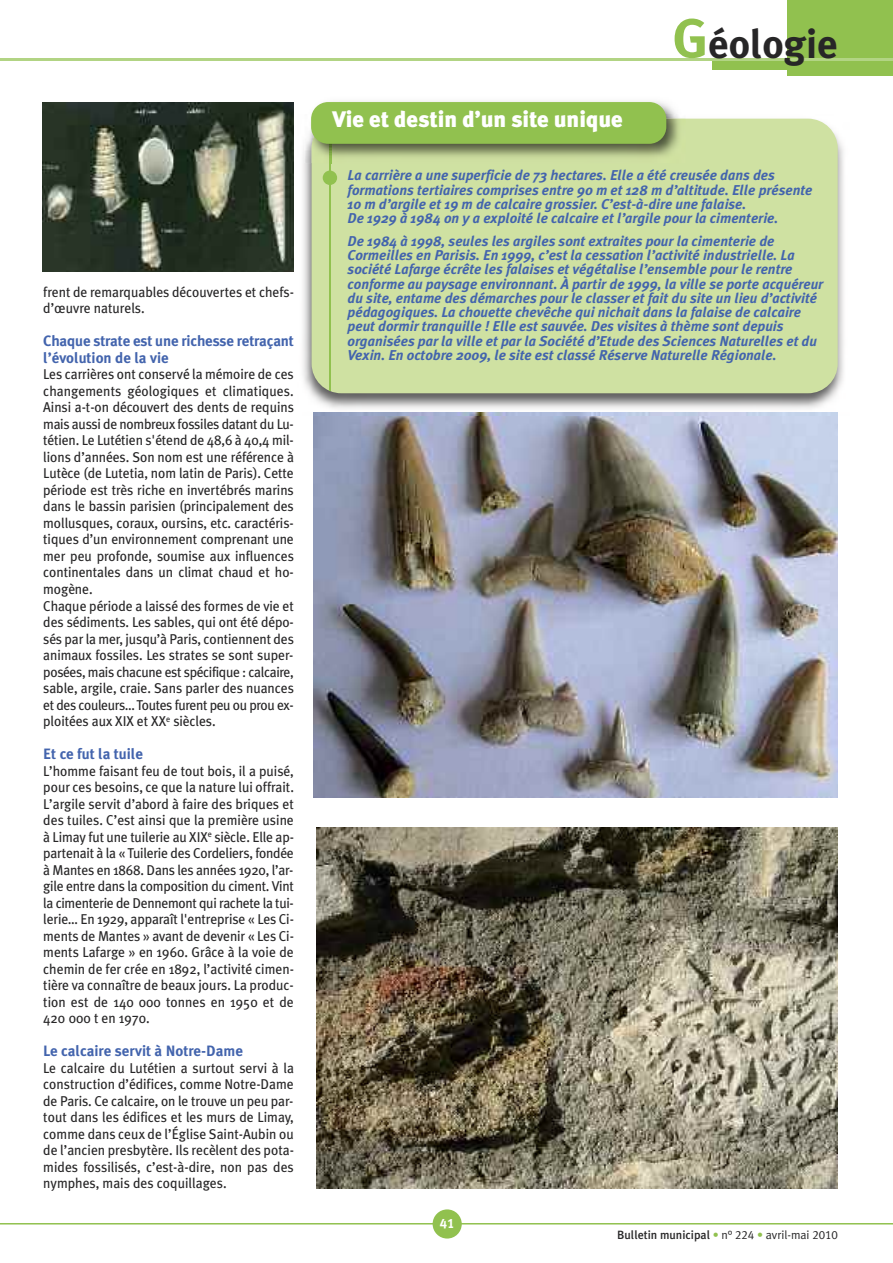
<style>
.page{position:relative;width:893px;height:1263px;background:#fff}
.page>*{position:absolute;margin:0;border:0;box-sizing:border-box;transform-origin:0 0}
.t1{font:700 40.5px "Meta Plus";color:#272627}
.t2{font:900 22.5px "Meta Plus";color:#fff}
.t3{font:700 15px/16.5px "Meta Plus";color:#4364ad}
.t4{font:14.25px/16.5px "Meta Plus";letter-spacing:-.005em;color:#272627;scale:.96 1}
.t5{font:italic 700 14.25px/14.2px "Meta Plus";color:#4364ad}
.t6{font:13.5px "Meta Plus Bold Caps";color:#fff}
.t7{font:500 12px "Meta Plus";color:#272627}
.s1{font-size:55.5px;color:#91c14f}
.s2{font-family:"Meta Plus Normal";font-weight:400;color:#91c14f}
.s3{font-family:"Meta Plus Normal";font-weight:400}
.s4{font-family:"Meta Plus Normal Caps";font-weight:400}
</style>
<div class="page">
<hr style="left:0;top:1223px;width:893px;height:1px;background:#91c14f">
<div style="left:433px;top:1209px;width:29px;height:29px;background:#91c14f;border-radius:50%"></div>
<div style="left:787px;top:0;width:106px;height:76px;background:#91c14f"></div>
<div style="left:712px;top:61px;width:181px;height:9px;background:#91c14f"></div>
<hr style="left:0;top:59px;width:893px;height:2px;background:#b2d484">
<img style="left:316px;top:828px;width:522px;height:360px">
<img style="left:314px;top:416px;width:524px;height:381px">
<img style="left:43px;top:102px;width:250px;height:169px">
<img style="left:303px;top:118px;width:541px;height:298px">
<img style="left:314px;top:412px;width:524px;height:4px">
<div style="left:312px;top:119px;width:526px;height:274px;background:#cfe1a2;border-radius:30px"></div>
<hr style="left:330px;top:140px;width:1px;height:251px;background:#91c14f">
<div style="left:323px;top:171px;width:14px;height:14px;background:#91c14f;border-radius:50%"></div>
<img style="left:305px;top:101px;width:381px;height:62px">
<img style="left:312px;top:119px;width:374px;height:44px">
<svg style="left:330px;top:144px;width:1px;height:19px"></svg>
<div style="left:311px;top:102px;width:355px;height:42px;background:#91c14f;border-radius:17px"></div>
<p class="t4" style="left:43px;top:284px;width:263px">frent de remarquables découvertes et chefs&shy;d’œuvre naturels.</p>
<p class="t3" style="left:43px;top:333px;width:252px">Chaque strate est une richesse retraçant l’évolution de la vie</p>
<p class="t4" style="left:43px;top:366px;width:263px">Les carrières ont conservé la mémoire de ces changements géologiques et climatiques.<br>Ainsi a-t-on découvert des dents de requins mais aussi de nombreux fossiles datant du Lu&shy;tétien. Le Lutétien s'étend de 48,6 à 40,4 mil&shy;lions d’années. Son nom est une référence à Lutèce (de Lutetia, nom latin de Paris). Cette période est très riche en invertébrés marins dans le bassin parisien (principalement des mollusques, coraux, oursins, etc. caractéris&shy;tiques d’un environnement comprenant une mer peu profonde, soumise aux influences continentales dans un climat chaud et ho&shy;mogène.<br>Chaque période a laissé des formes de vie et des sédiments. Les sables, qui ont été dépo&shy;sés par la mer, jusqu’à Paris, contiennent des animaux fossiles. Les strates se sont super&shy;posées, mais chacune est spécifique : calcaire, sable, argile, craie. Sans parler des nuances et des couleurs… Toutes furent peu ou prou ex&shy;ploitées aux XIX et XX<sup>e</sup> siècles.</p>
<p class="t3" style="left:43px;top:745px;width:101px">Et ce fut la tuile</p>
<p class="t4" style="left:43px;top:762px;width:263px;text-align:justify">L’homme faisant feu de tout bois, il a puisé, pour ces besoins, ce que la nature lui offrait.<br>L’argile servit d’abord à faire des briques et des tuiles. C’est ainsi que la première usine à Limay fut une tuilerie au XIX<sup>e</sup> siècle. Elle ap&shy;partenait à la « Tuilerie des Cordeliers, fondée à Mantes en 1868. Dans les années 1920, l’ar&shy;gile entre dans la composition du ciment. Vint la cimenterie de Dennemont qui rachete la tui&shy;lerie… En 1929, apparaît l'entreprise « Les Ci&shy;ments de Mantes » avant de devenir « Les Ci&shy;ments Lafarge » en 1960. Grâce à la voie de chemin de fer crée en 1892, l’activité cimen&shy;tière va connaître de beaux jours. La produc&shy;tion est de 140 000 tonnes en 1950 et de 420 000 t en 1970.</p>
<p class="t3" style="left:43px;top:1042px;width:201px">Le calcaire servit à Notre-Dame</p>
<p class="t4" style="left:43px;top:1059px;width:263px;text-align:justify">Le calcaire du Lutétien a surtout servi à la construction d’édifices, comme Notre-Dame de Paris. Ce calcaire, on le trouve un peu par&shy;tout dans les édifices et les murs de Limay, comme dans ceux de l’Église Saint-Aubin ou de l’ancien presbytère. Ils recèlent des pota&shy;mides fossilisés, c’est-à-dire, non pas des nymphes, mais des coquillages.</p>
<h2 class="t2" style="left:332px;top:106px;width:292px">Vie et destin d’un site unique</h2>
<h1 class="t1" style="left:672px;top:20px;width:167px"><span class="s1">G</span>éologie</h1>
<p class="t5" style="left:348px;top:168px;width:466px">La carrière a une superficie de 73 hectares. Elle a été creusée dans des formations tertiaires comprises entre 90 m et 128 m d’altitude. Elle présente 10 m d’argile et 19 m de calcaire grossier. C’est-à-dire une falaise.<br>De 1929 à 1984 on y a exploité le calcaire et l’argile pour la cimenterie.</p>
<p class="t5" style="left:348px;top:234px;width:477px">De 1984 à 1998, seules les argiles sont extraites pour la cimenterie de Cormeilles en Parisis. En 1999, c’est la cessation l’activité industrielle. La société Lafarge écrête les falaises et végétalise l’ensemble pour le rentre conforme au paysage environnant. À partir de 1999, la ville se porte acquéreur du site, entame des démarches pour le classer et fait du site un lieu d’activité pédagogiques. La chouette chevêche qui nichait dans la falaise de calcaire peut dormir tranquille ! Elle est sauvée. Des visites à thème sont depuis organisées par la ville et par la Société d’Etude des Sciences Naturelles et du Vexin. En octobre 2009, le site est classé Réserve Naturelle Régionale.</p>
<p class="t6" style="left:440px;top:1215px;width:16px">41</p>
<p class="t7" style="left:617px;top:1227px;width:222px">Bulletin municipal <span class="s2">•</span> <span class="s3">n°</span> <span class="s4">224</span> <span class="s2">•</span> <span class="s3">avril-mai</span> <span class="s4">2010</span></p>
</div>
